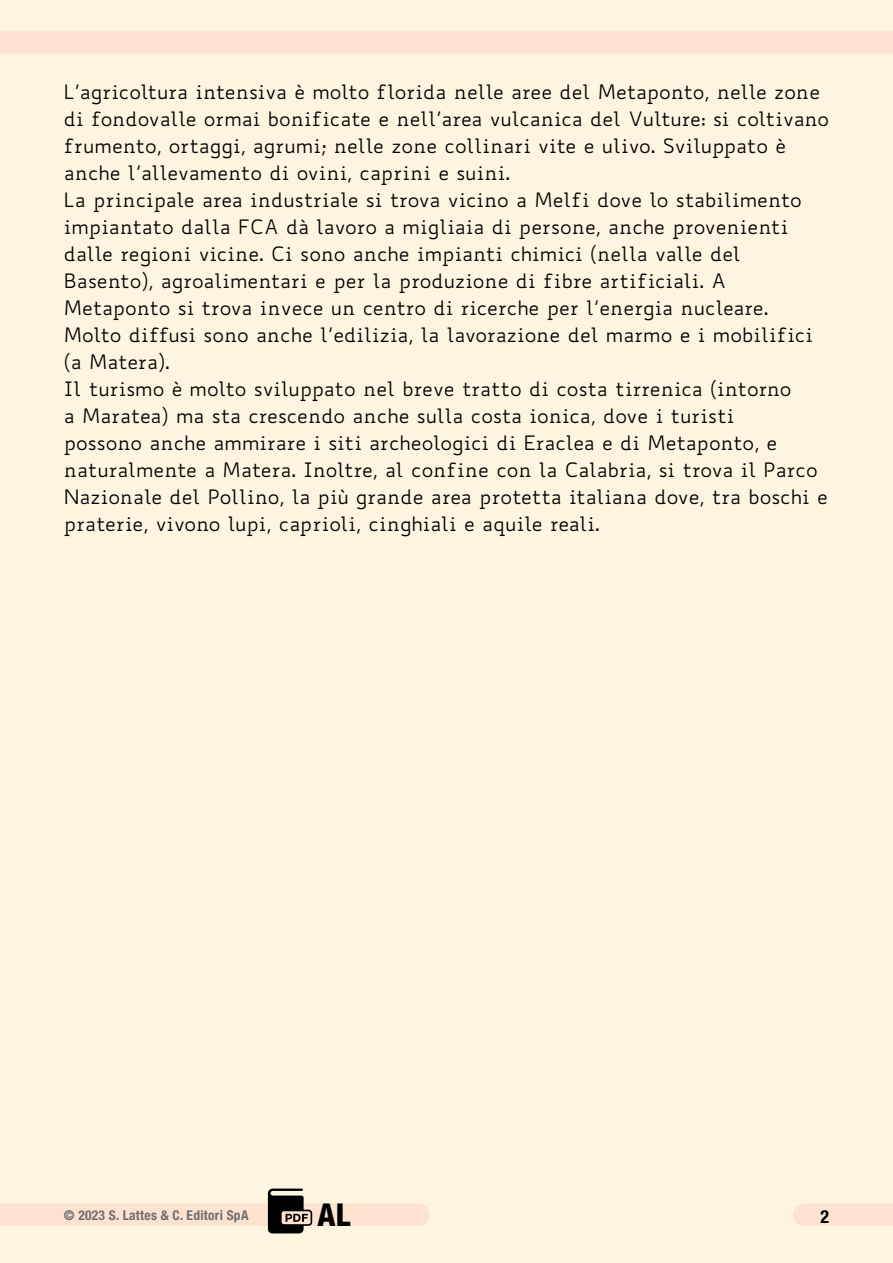
<style>
.page{position:relative;width:893px;height:1263px;background:#fff4e0}
.page>*{position:absolute;margin:0;border:0;box-sizing:border-box;transform-origin:0 0}
.t1{font:800 condensed 31.5px "Helvetica Neue LT Std";color:#000}
.t2{font:19.5px/27px "Biancoenero";letter-spacing:-.005em;color:#000}
.t3{font:700 condensed 18px "Helvetica Neue LT Std";color:#000}
.t4{font:700 condensed 13.5px "Helvetica Neue LT Std";letter-spacing:.02em;color:#706f6f}
</style>
<div class="page">
<div style="left:0;top:1203px;width:418px;height:23px;background:#fde2cf"></div>
<div style="left:0;top:31px;width:893px;height:23px;background:#fde2cf"></div>
<div style="left:804px;top:1203px;width:89px;height:23px;background:#fde2cf"></div>
<svg style="left:268px;top:1188px;width:44px;height:45px"></svg>
<p class="t2" style="left:64px;top:78px;width:767px">L’agricoltura intensiva è molto florida nelle aree del Metaponto, nelle zone di fondovalle ormai bonificate e nell’area vulcanica del Vulture: si coltivano frumento, ortaggi, agrumi; nelle zone collinari vite e ulivo. Sviluppato è anche l’allevamento di ovini, caprini e suini.<br>La principale area industriale si trova vicino a Melfi dove lo stabilimento impiantato dalla FCA dà lavoro a migliaia di persone, anche provenienti dalle regioni vicine. Ci sono anche impianti chimici (nella valle del Basento), agroalimentari e per la produzione di fibre artificiali. A Metaponto si trova invece un centro di ricerche per l’energia nucleare.<br>Molto diffusi sono anche l’edilizia, la lavorazione del marmo e i mobilifici (a Matera).<br>Il turismo è molto sviluppato nel breve tratto di costa tirrenica (intorno<br>a Maratea) ma sta crescendo anche sulla costa ionica, dove i turisti<br>possono anche ammirare i siti archeologici di Eraclea e di Metaponto, e naturalmente a Matera. Inoltre, al confine con la Calabria, si trova il Parco Nazionale del Pollino, la più grande area protetta italiana dove, tra boschi e praterie, vivono lupi, caprioli, cinghiali e aquile reali.</p>
<p class="t4" style="left:64px;top:1206px;width:186px">© 2023 S. Lattes &amp; C. Editori SpA</p>
<h1 class="t1" style="left:318px;top:1195px;width:34px">AL</h1>
<p class="t3" style="left:820px;top:1206px;width:10px">2</p>
</div>
